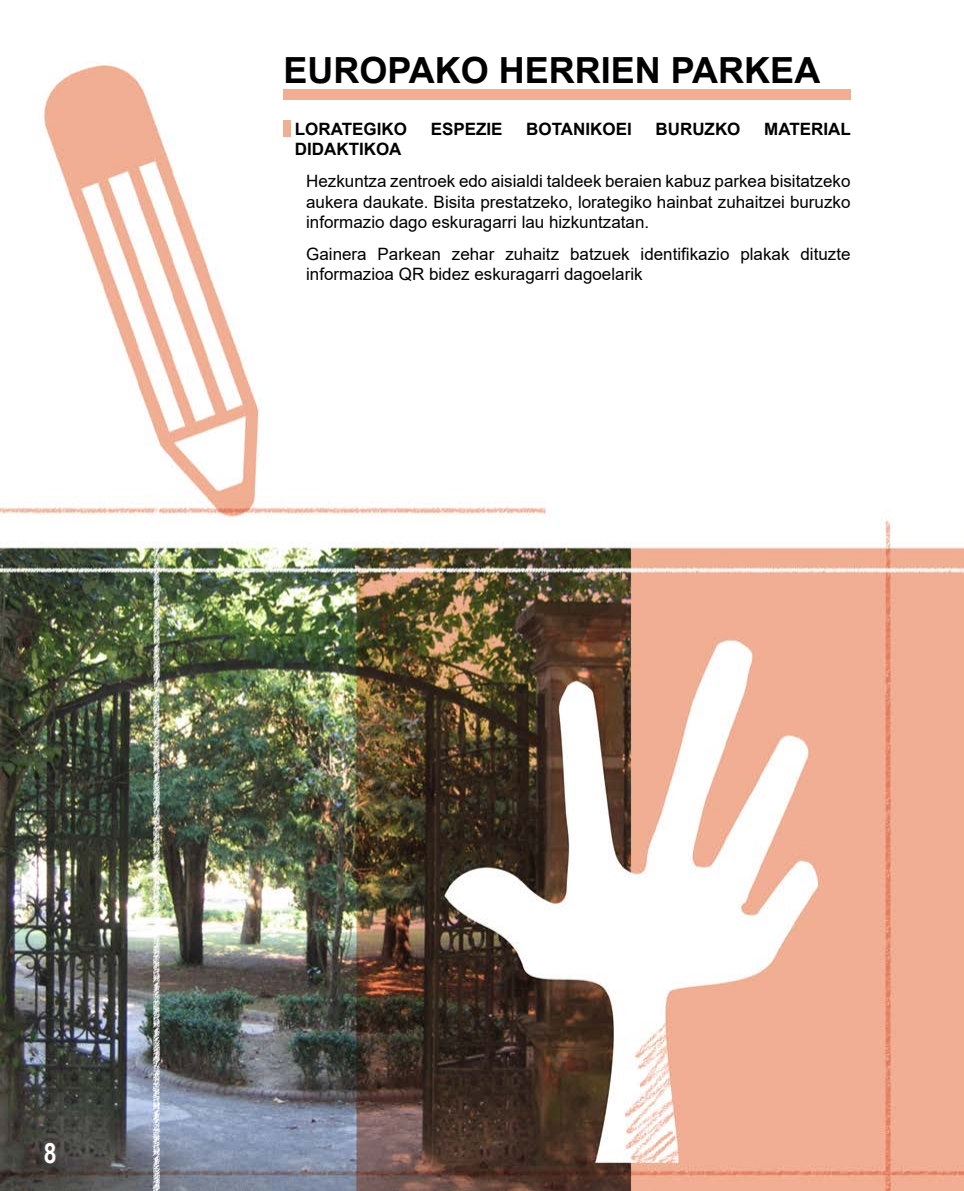
<style>
.page{position:relative;width:964px;height:1191px;background:#fff}
.page>*{position:absolute;margin:0;border:0;box-sizing:border-box;transform-origin:0 0}
.t1{font:700 36px "Arial";color:#000}
.t2{font:700 28px "Arial Narrow";color:#fff}
.t3{font:17px/20.4px "Arial";color:#000;text-align:justify}
.t4{font:700 17px "Arial";color:#000}
</style>
<div class="page">
<img style="left:0;top:64px;width:964px;height:1127px">
<div style="left:283px;top:89px;width:567px;height:10px;background:#f1ae93"></div>
<div style="left:283px;top:120px;width:8px;height:17px;background:#f1ae93"></div>
<h1 class="t1" style="left:283px;top:45px;width:538px">EUROPAKO HERRIEN PARKEA</h1>
<p class="t4" style="left:295px;top:117px;width:114px">LORATEGIKO</p>
<p class="t4" style="left:431px;top:117px;width:73px">ESPEZIE</p>
<p class="t4" style="left:526px;top:117px;width:107px">BOTANIKOEI</p>
<p class="t4" style="left:655px;top:117px;width:86px">BURUZKO</p>
<p class="t4" style="left:764px;top:117px;width:88px">MATERIAL</p>
<p class="t4" style="left:295px;top:137px;width:108px">DIDAKTIKOA</p>
<p class="t3" style="left:306px;top:171px;width:546px">Hezkuntza zentroek edo aisialdi taldeek beraien kabuz parkea bisitatzeko aukera daukate. Bisita prestatzeko, lorategiko hainbat zuhaitzei buruzko informazio dago eskuragarri lau hizkuntzatan.</p>
<p class="t3" style="left:306px;top:243px;width:546px">Gainera Parkean zehar zuhaitz batzuek identifikazio plakak dituzte informazioa QR bidez eskuragarri dagoelarik</p>
<h2 class="t2" style="left:44px;top:1132px;width:14px">8</h2>
</div>
